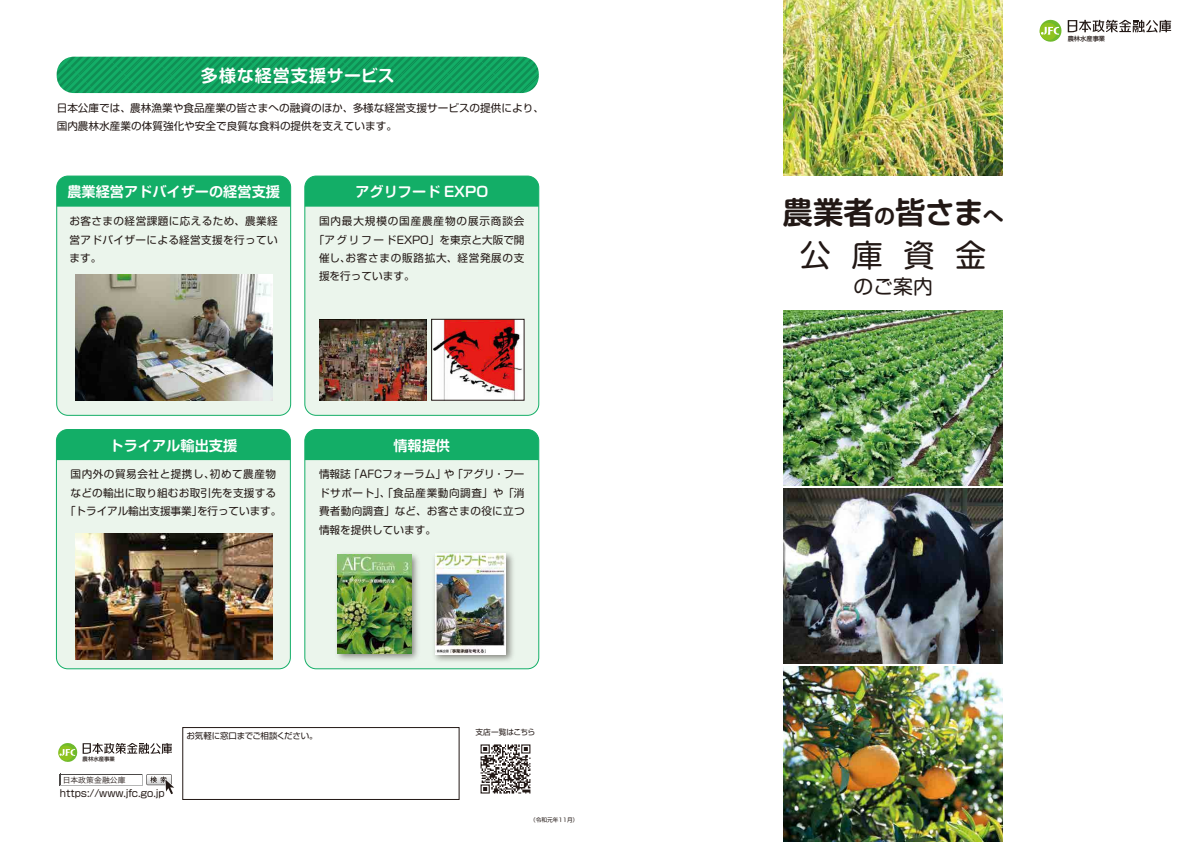
<style>
.page{position:relative;width:1191px;height:842px;background:#fff}
.page>*{position:absolute;margin:0;border:0;box-sizing:border-box;transform-origin:0 0}
.t1{font:31.2px "Soft Go Std";color:#221815}
.t2{font:700 30.5px "Soft Go Std De";letter-spacing:-.01em;color:#221815}
.t3{font:19.8px "Soft Go Std";color:#221815}
.t4{font:700 17px "Soft Go Std De";letter-spacing:.055em;color:#fff}
.t5{font:700 14.2px "Soft Go Std De";color:#fff}
.t6{font:10.6px/18.4px "Soft Go Std";letter-spacing:.015em;color:#221815;text-align:justify}
.t7{font:10.6px "Soft Go Std";letter-spacing:.065em;color:#221815}
.t8{font:10.6px "Soft Go Std";letter-spacing:.08em;color:#221815}
.t9{font:9.9px "Soft Go Std";letter-spacing:-.005em;color:#221815}
.t10{font:8.5px "Soft Go Std";letter-spacing:-.035em;color:#221815}
.t11{font:7.8px "Hira Kaku Pro W3";letter-spacing:.005em;color:#221815}
.t12{font:7.7px "Soft Go Std";letter-spacing:-.01em;color:#221815}
.t13{font:500 6.2px "Shin Go Pr 6";color:#221815}
.t14{font:5.7px "Soft Go Std";color:#221815}
.t15{font:500 5.4px "Shin Go Pr 6";color:#221815}
.s1{font-size:21px}
</style>
<div class="page">
<div style="left:57px;top:176px;width:234px;height:239px;background:#ebf5ec;border-radius:11px"></div>
<div style="left:305px;top:176px;width:234px;height:239px;background:#ebf5ec;border-radius:11px"></div>
<div style="left:56px;top:429px;width:234px;height:240px;background:#ebf5ec;border-radius:11px"></div>
<div style="left:57px;top:176px;width:234px;height:31px;background:#13ae67"></div>
<div style="left:305px;top:176px;width:234px;height:31px;background:#13ae67"></div>
<div style="left:56px;top:429px;width:234px;height:31px;background:#13ae67"></div>
<svg style="left:57px;top:57px;width:482px;height:36px;background:#11a05e"></svg>
<div style="left:56px;top:176px;width:235px;height:240px;border:1px solid #13ae67;border-radius:11px"></div>
<div style="left:304px;top:176px;width:235px;height:240px;border:1px solid #13ae67;border-radius:11px"></div>
<div style="left:56px;top:429px;width:235px;height:240px;border:1px solid #13ae67;border-radius:11px"></div>
<img style="left:75px;top:275px;width:197px;height:125px">
<img style="left:75px;top:534px;width:197px;height:125px">
<img style="left:320px;top:319px;width:107px;height:81px">
<img style="left:434px;top:321px;width:88px;height:77px">
<div style="left:431px;top:319px;width:93px;height:81px;border:1px solid #221815"></div>
<img style="left:783px;top:0;width:220px;height:175px">
<img style="left:783px;top:310px;width:220px;height:176px">
<img style="left:783px;top:488px;width:220px;height:176px">
<img style="left:783px;top:667px;width:220px;height:175px">
<div style="left:183px;top:727px;width:276px;height:73px;border:1px solid #221815"></div>
<hr style="left:60px;top:785px;width:83px;height:1px;background:#b5b6b6">
<hr style="left:60px;top:774px;width:83px;height:1px;background:#4c4948">
<svg style="left:142px;top:774px;width:32px;height:21px"></svg>
<svg style="left:1039px;top:19px;width:132px;height:23px"></svg>
<svg style="left:58px;top:743px;width:114px;height:19px"></svg>
<img style="left:480px;top:744px;width:51px;height:50px">
<div style="left:305px;top:429px;width:234px;height:240px;background:#ebf5ec;border-radius:11px"></div>
<div style="left:306px;top:429px;width:233px;height:31px;background:#13ae67"></div>
<div style="left:304px;top:429px;width:235px;height:240px;border:1px solid #13ae67;border-radius:11px"></div>
<img style="left:337px;top:554px;width:81px;height:106px">
<img style="left:338px;top:555px;width:73px;height:98px">
<img style="left:434px;top:553px;width:79px;height:108px">
<div style="left:435px;top:554px;width:71px;height:100px;background:#fff"></div>
<img style="left:436px;top:553px;width:69px;height:101px">
<h3 class="t4" style="left:201px;top:64px;width:195px">多様な経営支援サービス</h3>
<p class="t6" style="left:57px;top:98px;width:489px">日本公庫では、農林漁業や食品産業の皆さまへの融資のほか、多様な経営支援サービスの提供により、国内農林水産業の体質強化や安全で良質な食料の提供を支えています。</p>
<h3 class="t5" style="left:67px;top:182px;width:214px">農業経営アドバイザーの経営支援</h3>
<h3 class="t5" style="left:355px;top:182px;width:134px">アグリフード EXPO</h3>
<p class="t6" style="left:69px;top:211px;width:210px">お客さまの経営課題に応えるため、農業経営アドバイザーによる経営支援を行っています。</p>
<p class="t8" style="left:319px;top:214px;width:207px">国内最大規模の国産農産物の展示商談会</p>
<p class="t6" style="left:314px;top:229px;width:212px">「アグリフードEXPO」を東京と大阪で開</p>
<p class="t7" style="left:319px;top:250px;width:207px">催し、お客さまの販路拡大、経営発展の支</p>
<p class="t6" style="left:319px;top:266px;width:97px">援を行っています。</p>
<h3 class="t5" style="left:110px;top:435px;width:129px">トライアル輸出支援</h3>
<p class="t6" style="left:65px;top:464px;width:218px;text-align:center">国内外の貿易会社と提携し、初めて農産物などの輸出に取り組むお取引先を支援する「トライアル輸出支援事業」を行っています。</p>
<h3 class="t5" style="left:393px;top:435px;width:58px">情報提供</h3>
<p class="t6" style="left:319px;top:464px;width:207px">情報誌「AFCフォーラム」や「アグリ・フードサポート」、「食品産業動向調査」や「消費者動向調査」など、お客さまの役に立つ情報を提供しています。</p>
<p class="t15" style="left:83px;top:755px;width:34px">農林水産事業</p>
<p class="t11" style="left:63px;top:773px;width:64px">日本政策金融公庫</p>
<p class="t9" style="left:60px;top:786px;width:106px">https://www.jfc.go.jp</p>
<p class="t10" style="left:187px;top:730px;width:133px">お気軽に窓口までご相談ください。</p>
<p class="t12" style="left:475px;top:726px;width:61px">支店一覧はこちら</p>
<p class="t14" style="left:530px;top:815px;width:50px">（令和元年11月）</p>
<h2 class="t2" style="left:782px;top:190px;width:223px">農業者<span class="s1">の</span>皆さま<span class="s1">へ</span></h2>
<h1 class="t1" style="left:800px;top:233px;width:188px">公庫資金</h1>
<h3 class="t3" style="left:853px;top:272px;width:81px">のご案内</h3>
<p class="t13" style="left:1067px;top:34px;width:39px">農林水産事業</p>
</div>
